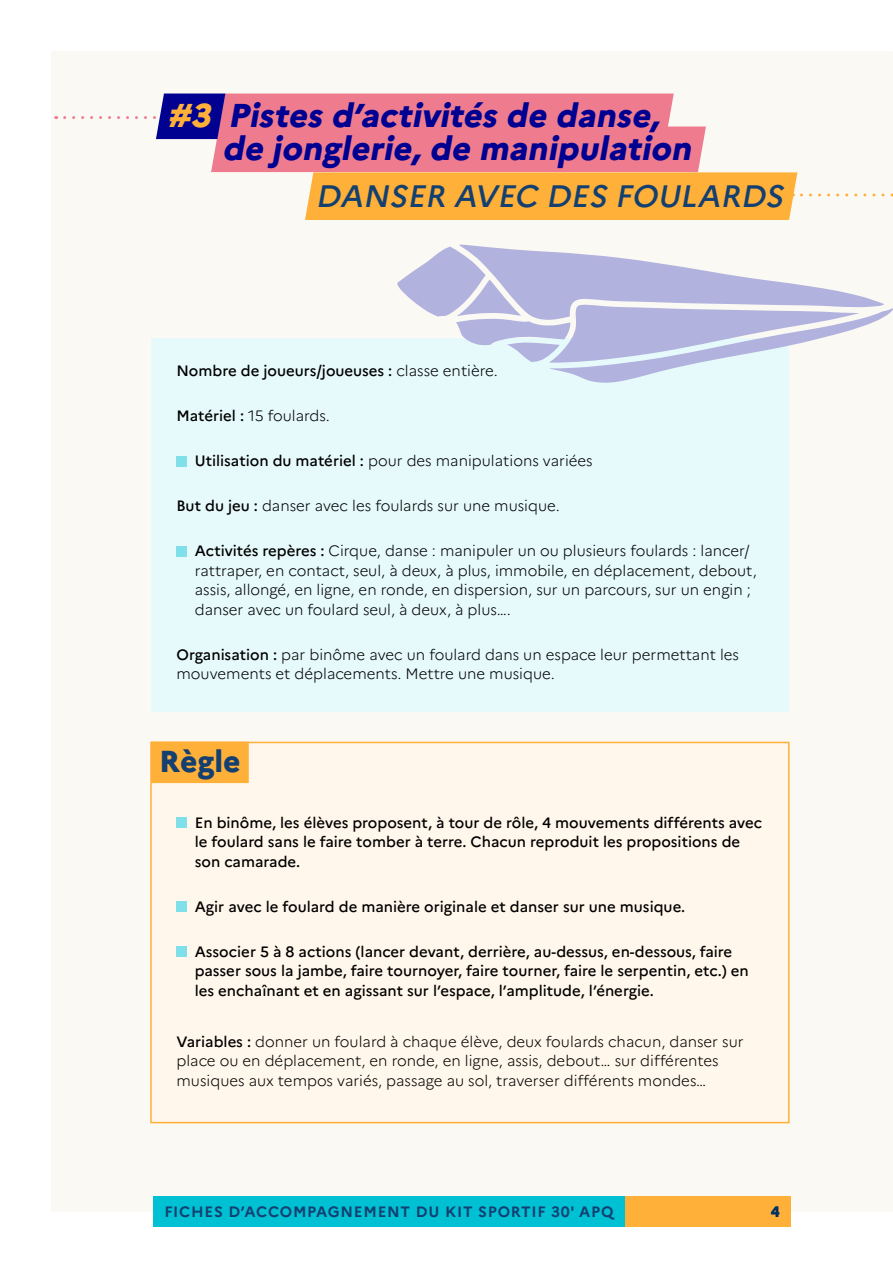
<style>
.page{position:relative;width:893px;height:1263px;background:#fff}
.page>*{position:absolute;margin:0;border:0;box-sizing:border-box;transform-origin:0 0}
.t1{font:italic 800 33px/33px "Marianne";color:#000091}
.t2{font:italic 500 31.05px "Marianne";color:#134070}
.t3{font:800 30.3px "Marianne";color:#134070}
.t4{font:300 15px/19.5px "Marianne";color:#000}
.t5{font:500 15px/19.5px "Marianne";color:#000}
.t6{font:700 15px "Marianne";letter-spacing:.05em;color:#134070}
.t7{font:800 15px "Marianne";color:#036}
.s1{color:#ffb039}
.s2{font-weight:300}
.s3{font-weight:500}
</style>
<div class="page">
<div style="left:51px;top:51px;width:842px;height:1161px;background:#fbf9f3"></div>
<div style="left:153px;top:1197px;width:495px;height:30px;background:#00c1d4"></div>
<div style="left:625px;top:1197px;width:166px;height:30px;background:#ffb039"></div>
<div style="left:151px;top:338px;width:638px;height:374px;background:#e6f9fb"></div>
<svg style="left:65px;top:116px;width:95px;height:3px"></svg>
<div style="left:150px;top:742px;width:640px;height:381px;background:#fff7eb;border:2px solid #ffb039"></div>
<div style="left:176px;top:456px;width:11px;height:10px;background:#80e0ea"></div>
<div style="left:176px;top:546px;width:11px;height:10px;background:#80e0ea"></div>
<div style="left:176px;top:818px;width:11px;height:10px;background:#80e0ea"></div>
<div style="left:176px;top:902px;width:11px;height:10px;background:#80e0ea"></div>
<div style="left:176px;top:947px;width:11px;height:10px;background:#80e0ea"></div>
<div style="left:151px;top:742px;width:98px;height:41px;background:#ffb039"></div>
<div style="left:221px;top:94px;width:449px;height:45px;background:#ef7c8e"></div>
<div style="left:215px;top:127px;width:487px;height:45px;background:#ef7c8e"></div>
<div style="left:309px;top:172px;width:484px;height:48px;background:#ffb039"></div>
<svg style="left:801px;top:193px;width:92px;height:3px"></svg>
<div style="left:160px;top:94px;width:61px;height:45px;background:#000091"></div>
<svg style="left:397px;top:245px;width:496px;height:138px"></svg>
<h1 class="t1" style="left:222px;top:102px;width:476px;text-indent:-55px"><span class="s1">#3</span> Pistes d’activités de danse, de jonglerie, de manipulation</h1>
<h2 class="t2" style="left:316px;top:179px;width:475px">DANSER AVEC DES FOULARDS</h2>
<p class="t5" style="left:176px;top:362px;width:323px">Nombre de joueurs/joueuses : <span class="s2">classe entière.</span></p>
<p class="t4" style="left:176px;top:407px;width:155px"><span class="s3">Matériel :</span> 15 foulards.</p>
<p class="t4" style="left:195px;top:452px;width:399px"><span class="s3">Utilisation du matériel :</span> pour des manipulations variées</p>
<p class="t4" style="left:177px;top:497px;width:385px"><span class="s3">But du jeu :</span> danser avec les foulards sur une musique.</p>
<p class="t4" style="left:195px;top:542px;width:563px"><span class="s3">Activités repères :</span> Cirque, danse : manipuler un ou plusieurs foulards : lancer/ rattraper, en contact, seul, à deux, à plus, immobile, en déplacement, debout, assis, allongé, en ligne, en ronde, en dispersion, sur un parcours, sur un engin ; danser avec un foulard seul, à deux, à plus….</p>
<p class="t4" style="left:177px;top:645px;width:564px"><span class="s3">Organisation :</span> par binôme avec un foulard dans un espace leur permettant les mouvements et déplacements. Mettre une musique.</p>
<h3 class="t3" style="left:159px;top:749px;width:83px">Règle</h3>
<p class="t5" style="left:195px;top:813px;width:569px">En binôme, les élèves proposent, à tour de rôle, 4 mouvements différents avec le foulard sans le faire tomber à terre. Chacun reproduit les propositions de son camarade.</p>
<p class="t5" style="left:195px;top:897px;width:492px">Agir avec le foulard de manière originale et danser sur une musique.</p>
<p class="t5" style="left:195px;top:942px;width:556px">Associer 5 à 8 actions (lancer devant, derrière, au-dessus, en-dessous, faire passer sous la jambe, faire tournoyer, faire tourner, faire le serpentin, etc.) en les enchaînant et en agissant sur l’espace, l’amplitude, l’énergie.</p>
<p class="t4" style="left:177px;top:1032px;width:569px"><span class="s3">Variables :</span> donner un foulard à chaque élève, deux foulards chacun, danser sur place ou en déplacement, en ronde, en ligne, assis, debout… sur différentes musiques aux tempos variés, passage au sol, traverser différents mondes…</p>
<p class="t6" style="left:164px;top:1206px;width:451px">FICHES D’ACCOMPAGNEMENT DU KIT SPORTIF 30' APQ</p>
<p class="t7" style="left:771px;top:1205px;width:10px">4</p>
</div>
